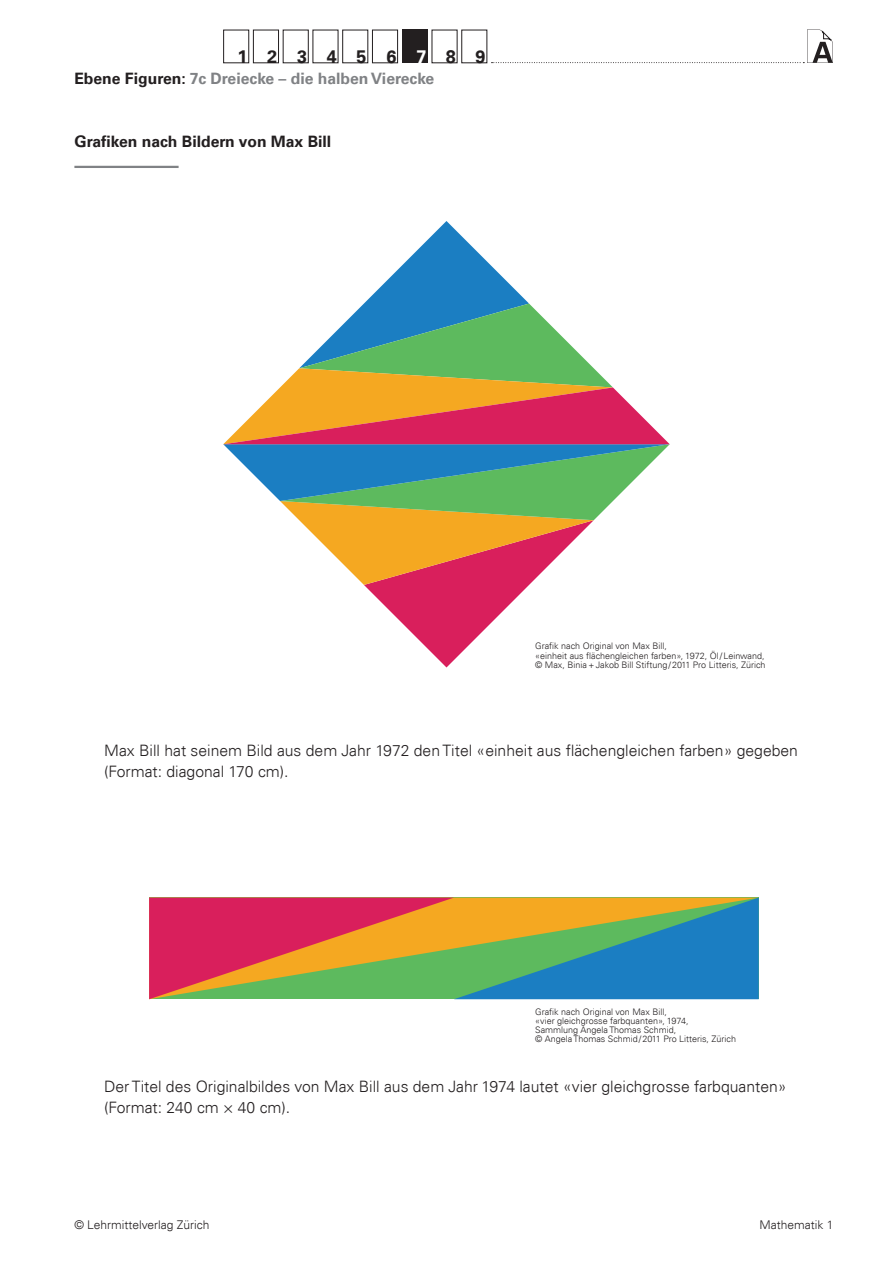
<style>
.page{position:relative;width:893px;height:1263px;background:#fff}
.page>*{position:absolute;margin:0;border:0;box-sizing:border-box;transform-origin:0 0}
.t1{font:700 18px "Univers Com 65";letter-spacing:1.1em;color:#231f20}
.t2{font:700 18px "Univers Com 65";color:#fff}
.t3{font:300 15.75px/21px "Univers Com 45";color:#231f20}
.t4{font:700 15.75px "Univers Com 65";color:#808285}
.t5{font:700 15.75px "Univers Com 65";color:#231f20}
.t6{font:300 12px "Univers Com 45";color:#231f20}
.t7{font:300 9px/9px "Univers Com 45";color:#231f20}
.s1{color:#231f20}
</style>
<div class="page">
<svg style="left:223px;top:221px;width:447px;height:446px"></svg>
<svg style="left:149px;top:898px;width:610px;height:101px;background:#917f66"></svg>
<hr style="left:74px;top:166px;width:105px;height:2px;background:#808285">
<div style="left:253px;top:30px;width:26px;height:33px;border:1px solid #231f20"></div>
<div style="left:342px;top:30px;width:26px;height:33px;border:1px solid #231f20"></div>
<div style="left:372px;top:30px;width:26px;height:33px;border:1px solid #231f20"></div>
<svg style="left:491px;top:29px;width:342px;height:34px"></svg>
<div style="left:402px;top:30px;width:26px;height:33px;background:#231f20"></div>
<div style="left:223px;top:30px;width:26px;height:33px;border:1px solid #231f20"></div>
<h1 class="t1" style="left:267px;top:46px;width:131px">23456</h1>
<h1 class="t1" style="left:446px;top:46px;width:41px">8 9</h1>
<h1 class="t1" style="left:237px;top:46px;width:12px">1</h1>
<h1 class="t2" style="left:416px;top:46px;width:12px">7</h1>
<h2 class="t4" style="left:74px;top:69px;width:361px"><span class="s1">Ebene Figuren:</span> 7c Dreiecke – die halben Vierecke</h2>
<h2 class="t5" style="left:74px;top:132px;width:258px">Grafiken nach Bildern von Max Bill</h2>
<p class="t7" style="left:535px;top:642px;width:232px">Grafik nach Original von Max Bill,<br>«einheit aus flächengleichen farben», 1972, Öl / Leinwand, © Max, Binia + Jakob Bill Stiftung / 2011 Pro Litteris, Zürich</p>
<h2 class="t3" style="left:104px;top:740px;width:695px">Max Bill hat seinem Bild aus dem Jahr 1972 den Titel «einheit aus flächengleichen farben» gegeben (Format: diagonal 170 cm).</h2>
<p class="t7" style="left:535px;top:1007px;width:202px">Grafik nach Original von Max Bill,<br>«vier gleichgrosse farbquanten», 1974,<br>Sammlung Angela Thomas Schmid,<br>© Angela Thomas Schmid / 2011 Pro Litteris, Zürich</p>
<h2 class="t3" style="left:104px;top:1076px;width:684px">Der Titel des Originalbildes von Max Bill aus dem Jahr 1974 lautet «vier gleichgrosse farbquanten» (Format: 240 cm × 40 cm).</h2>
<h3 class="t6" style="left:74px;top:1217px;width:137px">© Lehrmittelverlag Zürich</h3>
<h3 class="t6" style="left:759px;top:1217px;width:75px">Mathematik 1</h3>
</div>
